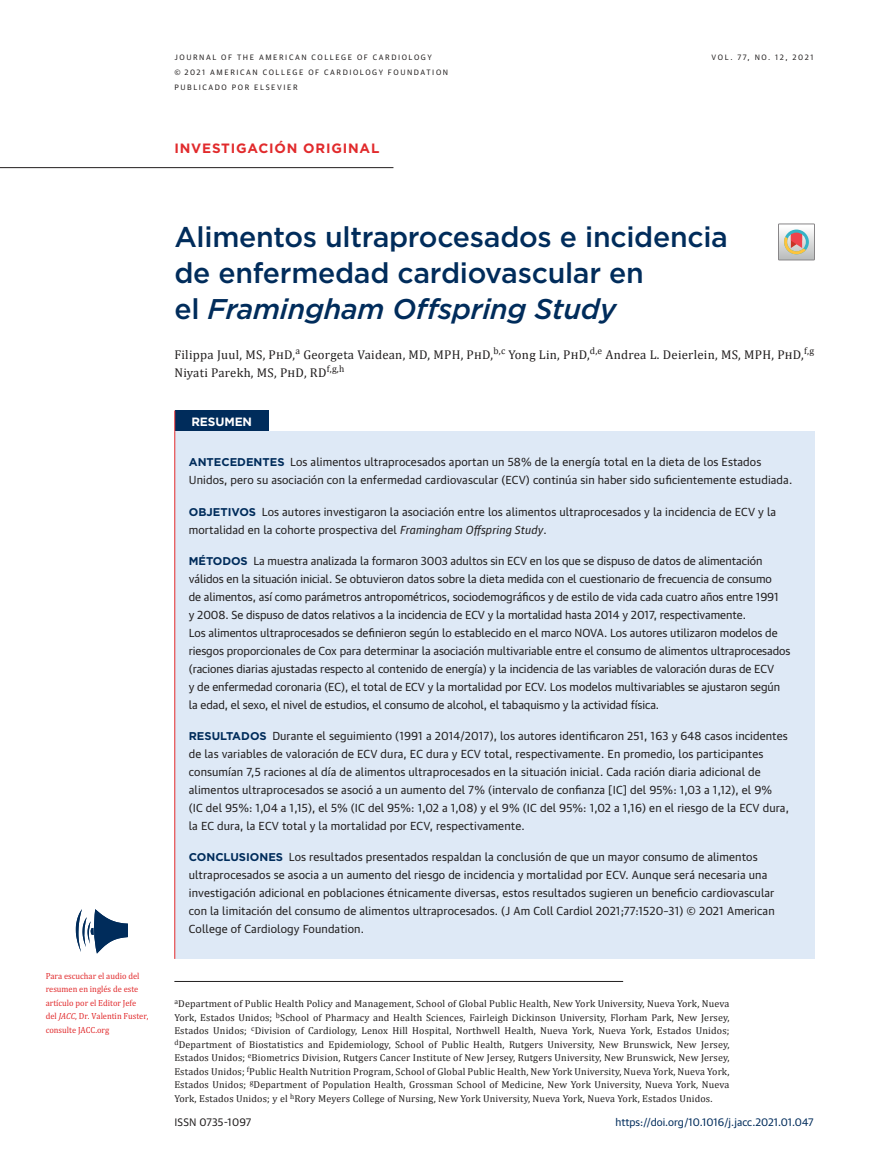
<style>
.page{position:relative;width:872px;height:1170px;background:#fff}
.page>*{position:absolute;margin:0;border:0;box-sizing:border-box;transform-origin:0 0}
.t1{font:500 28.5px/36px "Gotham";letter-spacing:-.01em;color:#002c5b}
.t2{font:700 13.5px "Gotham";letter-spacing:.06em;color:#e12a2c}
.t3{font:12.75px/18px "Cambria";letter-spacing:.02em;color:#221f1f}
.t4{font:700 12px "Gotham";letter-spacing:-.01em;color:#fff}
.t5{font:11.25px/18px "Guardian Text Sans";letter-spacing:.01em;color:#221f1f}
.t6{font:10.5px "Guardian Text Sans";color:#002c5b}
.t7{font:10.5px "Guardian Text Sans";letter-spacing:.015em;color:#221f1f}
.t8{font:10.05px/13.5px "Cambria";letter-spacing:.015em;color:#221f1f;text-align:justify}
.t9{font:9px/13.5px "Cambria";color:#e12a2c;scale:.94 1}
.t10{font:7.5px/15px "Guardian Text Sans";letter-spacing:.205em;color:#221f1f}
.s1{font-style:italic}
.s2{font-family:"Gotham";font-weight:700;color:#002c5b}
</style>
<div class="page">
<svg style="left:76px;top:909px;width:52px;height:44px"></svg>
<div style="left:778px;top:224px;width:36px;height:36px;border:1px solid #888688"></div>
<svg style="left:782px;top:229px;width:27px;height:26px"></svg>
<hr style="left:174px;top:980px;width:449px;height:1px;background:#221f1f">
<hr style="left:0;top:167px;width:393px;height:1px;background:#221f1f">
<div style="left:175px;top:410px;width:93px;height:22px;background:#002c5b"></div>
<div style="left:175px;top:432px;width:639px;height:526px;background:#dee9f6"></div>
<svg style="left:174px;top:410px;width:1px;height:22px"></svg>
<hr style="left:174px;top:432px;width:1px;height:526px;background:#e12a2c">
<p class="t10" style="left:174px;top:49px;width:259px">JOURNAL OF THE AMERICAN COLLEGE OF CARDIOLOGY</p>
<p class="t10" style="left:711px;top:49px;width:103px">VOL. 77, NO. 12, 2021</p>
<p class="t10" style="left:174px;top:64px;width:275px">© 2021 AMERICAN COLLEGE OF CARDIOLOGY FOUNDATION<br>PUBLICADO POR ELSEVIER</p>
<p class="t2" style="left:174px;top:141px;width:207px">INVESTIGACIÓN ORIGINAL</p>
<p class="t9" style="left:46px;top:969px;width:111px">Para escuchar el audio del resumen en inglés de este artículo por el Editor Jefe del <span class="s1">JACC</span>, Dr. Valentin Fuster, consulte JACC.org</p>
<h1 class="t1" style="left:174px;top:221px;width:555px">Alimentos ultraprocesados e incidencia de enfermedad cardiovascular en<br>el <span class="s1">Framingham Offspring Study</span></h1>
<p class="t3" style="left:174px;top:346px;width:641px">Filippa Juul, MS, PhD,<sup>a</sup> Georgeta Vaidean, MD, MPH, PhD,<sup>b,c</sup> Yong Lin, PhD,<sup>d,e</sup> Andrea L. Deierlein, MS, MPH, PhD,<sup>f,g<br></sup>Niyati Parekh, MS, PhD, RD<sup>f,g,h</sup></p>
<p class="t4" style="left:191px;top:415px;width:62px">RESUMEN</p>
<p class="t5" style="left:189px;top:453px;width:605px"><span class="s2">ANTECEDENTES</span> Los alimentos ultraprocesados aportan un 58% de la energía total en la dieta de los Estados<br>Unidos, pero su asociación con la enfermedad cardiovascular (ECV) continúa sin haber sido suficientemente estudiada.</p>
<p class="t5" style="left:189px;top:502px;width:589px"><span class="s2">OBJETIVOS</span> Los autores investigaron la asociación entre los alimentos ultraprocesados y la incidencia de ECV y la mortalidad en la cohorte prospectiva del <span class="s1">Framingham Offspring Study</span>.</p>
<p class="t5" style="left:189px;top:551px;width:603px"><span class="s2">MÉTODOS</span> La muestra analizada la formaron 3003 adultos sin ECV en los que se dispuso de datos de alimentación válidos en la situación inicial. Se obtuvieron datos sobre la dieta medida con el cuestionario de frecuencia de consumo<br>de alimentos, así como parámetros antropométricos, sociodemográficos y de estilo de vida cada cuatro años entre 1991<br>y 2008. Se dispuso de datos relativos a la incidencia de ECV y la mortalidad hasta 2014 y 2017, respectivamente.<br>Los alimentos ultraprocesados se definieron según lo establecido en el marco NOVA. Los autores utilizaron modelos de riesgos proporcionales de Cox para determinar la asociación multivariable entre el consumo de alimentos ultraprocesados (raciones diarias ajustadas respecto al contenido de energía) y la incidencia de las variables de valoración duras de ECV<br>y de enfermedad coronaria (EC), el total de ECV y la mortalidad por ECV. Los modelos multivariables se ajustaron según la edad, el sexo, el nivel de estudios, el consumo de alcohol, el tabaquismo y la actividad física.</p>
<p class="t5" style="left:189px;top:727px;width:601px"><span class="s2">RESULTADOS</span> Durante el seguimiento (1991 a 2014/2017), los autores identificaron 251, 163 y 648 casos incidentes de las variables de valoración de ECV dura, EC dura y ECV total, respectivamente. En promedio, los participantes consumían 7,5 raciones al día de alimentos ultraprocesados en la situación inicial. Cada ración diaria adicional de alimentos ultraprocesados se asoció a un aumento del 7% (intervalo de confianza [IC] del 95%: 1,03 a 1,12), el 9% (IC del 95%: 1,04 a 1,15), el 5% (IC del 95%: 1,02 a 1,08) y el 9% (IC del 95%: 1,02 a 1,16) en el riesgo de la ECV dura, la EC dura, la ECV total y la mortalidad por ECV, respectivamente.</p>
<p class="t5" style="left:189px;top:848px;width:587px"><span class="s2">CONCLUSIONES</span> Los resultados presentados respaldan la conclusión de que un mayor consumo de alimentos ultraprocesados se asocia a un aumento del riesgo de incidencia y mortalidad por ECV. Aunque será necesaria una investigación adicional en poblaciones étnicamente diversas, estos resultados sugieren un beneficio cardiovascular con la limitación del consumo de alimentos ultraprocesados. (J Am Coll Cardiol 2021;77:1520–31) © 2021 American College of Cardiology Foundation.</p>
<p class="t8" style="left:174px;top:998px;width:556px"><sup>a</sup>Department of Public Health Policy and Management, School of Global Public Health, New York University, Nueva York, Nueva York, Estados Unidos; <sup>b</sup>School of Pharmacy and Health Sciences, Fairleigh Dickinson University, Florham Park, New Jersey, Estados Unidos; <sup>c</sup>Division of Cardiology, Lenox Hill Hospital, Northwell Health, Nueva York, Nueva York, Estados Unidos; <sup>d</sup>Department of Biostatistics and Epidemiology, School of Public Health, Rutgers University, New Brunswick, New Jersey, Estados Unidos; <sup>e</sup>Biometrics Division, Rutgers Cancer Institute of New Jersey, Rutgers University, New Brunswick, New Jersey, Estados Unidos; <sup>f</sup>Public Health Nutrition Program, School of Global Public Health, New York University, Nueva York, Nueva York, Estados Unidos; <sup>g</sup>Department of Population Health, Grossman School of Medicine, New York University, Nueva York, Nueva York, Estados Unidos; y el <sup>h</sup>Rory Meyers College of Nursing, New York University, Nueva York, Nueva York, Estados Unidos.</p>
<p class="t7" style="left:174px;top:1116px;width:78px">ISSN 0735-1097</p>
<p class="t6" style="left:615px;top:1116px;width:200px">https://doi.org/10.1016/j.jacc.2021.01.047</p>
</div>
